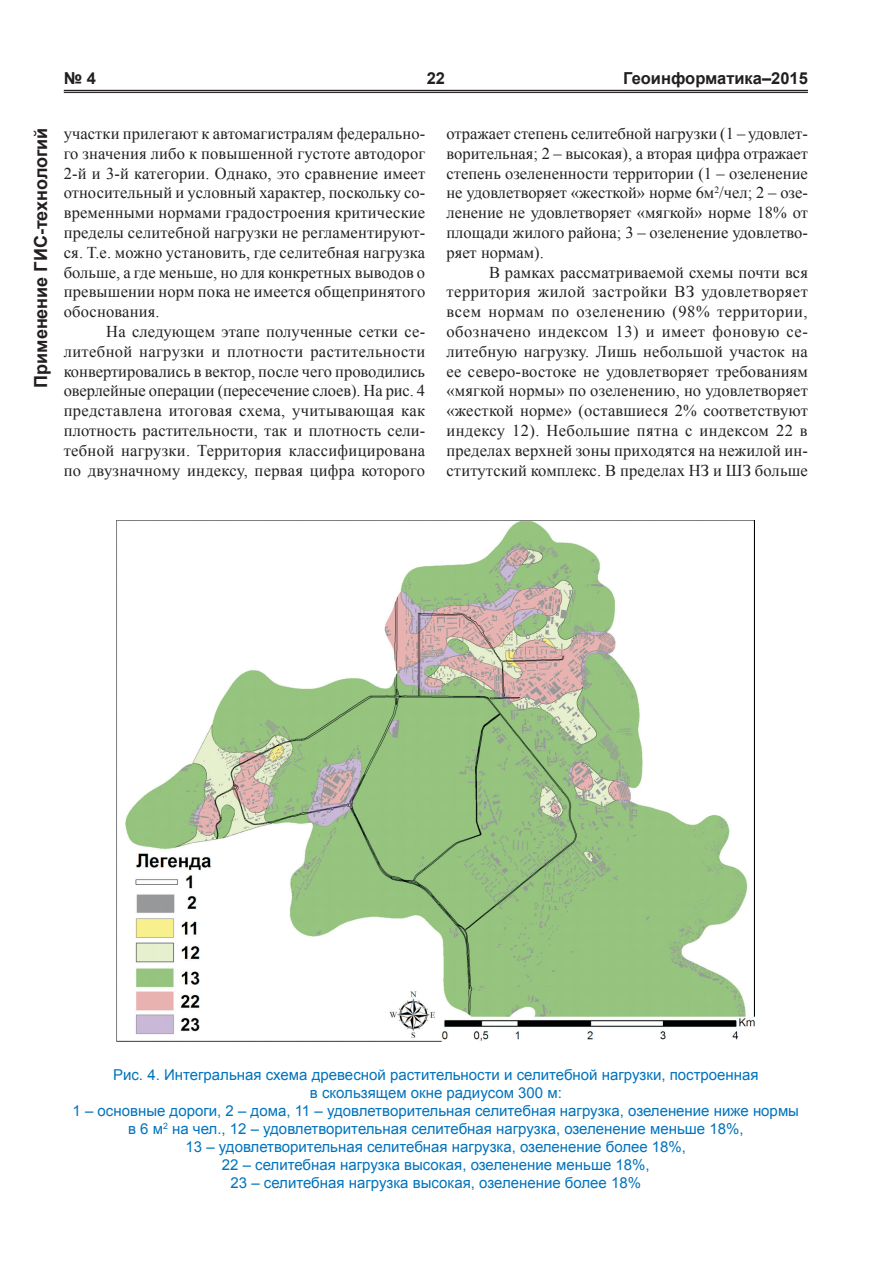
<style>
.page{position:relative;width:893px;height:1263px;background:#fff}
.page>*{position:absolute;margin:0;border:0;box-sizing:border-box;transform-origin:0 0}
.t1{font:700 18px "Arial";color:#231f20}
.t2{font:16.5px/19.8px "Times New Roman";letter-spacing:.01em;color:#231f20;text-align:justify}
.t3{font:700 16.5px "Arial";color:#231f20}
.t4{font:15px/18px "Arial";color:#0073bd;text-align:center}
</style>
<div class="page">
<hr style="left:64px;top:90px;width:744px;height:1px;background:#231f20">
<hr style="left:64px;top:92px;width:744px;height:1px;background:#231f20">
<img style="left:117px;top:520px;width:638px;height:521px">
<p class="t3" style="left:64px;top:68px;width:34px">№ 4</p>
<p class="t3" style="left:427px;top:68px;width:20px">22</p>
<p class="t3" style="left:623px;top:68px;width:186px">Геоинформатика–2015</p>
<p class="t1" style="left:29px;top:388px;width:262px;rotate:-90deg">Применение ГИС-технологий</p>
<p class="t2" style="left:64px;top:123px;width:363px">участки прилегают к автомагистралям федерально&shy;го значения либо к повышенной густоте автодорог 2-й и 3-й категории. Однако, это сравнение имеет относительный и условный характер, поскольку со&shy;временными нормами градостроения критические пределы селитебной нагрузки не регламентируют&shy;ся. Т.е. можно установить, где селитебная нагрузка больше, а где меньше, но для конкретных выводов о превышении норм пока не имеется общепринятого обоснования.</p>
<p class="t2" style="left:64px;top:321px;width:363px;text-indent:43px">На следующем этапе полученные сетки се&shy;литебной нагрузки и плотности растительности конвертировались в вектор, после чего проводились оверлейные операции (пересечение слоев). На рис. 4 представлена итоговая схема, учитывающая как плотность растительности, так и плотность сели&shy;тебной нагрузки. Территория классифицирована по двузначному индексу, первая цифра которого</p>
<p class="t2" style="left:446px;top:123px;width:363px">отражает степень селитебной нагрузки (1 – удовлет&shy;ворительная; 2 – высокая), а вторая цифра отражает степень озелененности территории (1 – озеленение не удовлетворяет «жесткой» норме 6м<sup>2</sup>/чел; 2 – озе&shy;ленение не удовлетворяет «мягкой» норме 18% от площади жилого района; 3 – озеленение удовлетво&shy;ряет нормам).</p>
<p class="t2" style="left:446px;top:262px;width:363px;text-indent:43px">В рамках рассматриваемой схемы почти вся территория жилой застройки ВЗ удовлетворяет всем нормам по озеленению (98% территории, обозначено индексом 13) и имеет фоновую се&shy;литебную нагрузку. Лишь небольшой участок на ее северо-востоке не удовлетворяет требованиям «мягкой нормы» по озеленению, но удовлетворяет «жесткой норме» (оставшиеся 2% соответствуют индексу 12). Небольшие пятна с индексом 22 в пределах верхней зоны приходятся на нежилой ин&shy;ститутский комплекс. В пределах НЗ и ШЗ больше</p>
<p class="t4" style="left:73px;top:1066px;width:728px">Рис. 4. Интегральная схема древесной растительности и селитебной нагрузки, построенная<br>в скользящем окне радиусом 300 м:<br>1 – основные дороги, 2 – дома, 11 – удовлетворительная селитебная нагрузка, озеленение ниже нормы в 6 м<sup>2</sup> на чел., 12 – удовлетворительная селитебная нагрузка, озеленение меньше 18%,<br>13 – удовлетворительная селитебная нагрузка, озеленение более 18%,<br>22 – селитебная нагрузка высокая, озеленение меньше 18%,<br>23 – селитебная нагрузка высокая, озеленение более 18%</p>
</div>
